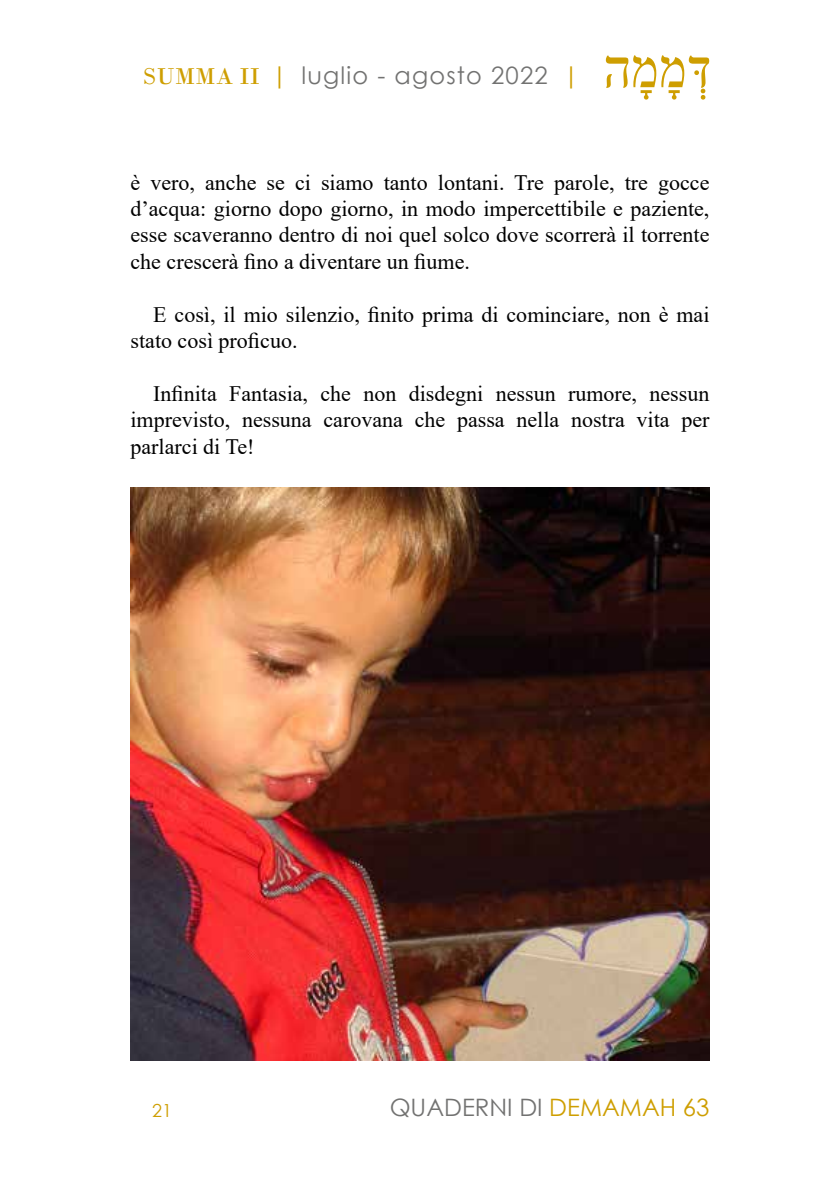
<style>
.page{position:relative;width:840px;height:1191px;background:#fff}
.page>*{position:absolute;margin:0;border:0;box-sizing:border-box;transform-origin:0 0}
.t1{font:24px "Century Gothic";letter-spacing:.05em;color:#727271}
.t2{font:24px "Century Gothic";color:#727271}
.t3{font:22px/26.4px "Times New Roman";color:#000;text-align:justify}
.t4{font:18px "Century Gothic";color:#ce9e01}
.s1{font-family:"Bodoni";color:#ce9e01}
.s2{color:#ce9e01}
</style>
<div class="page">
<img style="left:130px;top:488px;width:579px;height:572px">
<svg style="left:605px;top:55px;width:103px;height:45px"></svg>
<p class="t1" style="left:143px;top:58px;width:437px"><span class="s1">SUMMA II</span> <span class="s2">|</span> luglio - agosto 2022 <span class="s2">|</span></p>
<p class="t3" style="left:130px;top:168px;width:580px">è vero, anche se ci siamo tanto lontani. Tre parole, tre gocce d’acqua: giorno dopo giorno, in modo impercettibile e paziente, esse scaveranno dentro di noi quel solco dove scorrerà il torrente che crescerà fino a diventare un fiume.</p>
<p class="t3" style="left:130px;top:300px;width:580px;text-indent:23px">E così, il mio silenzio, finito prima di cominciare, non è mai stato così proficuo.</p>
<p class="t3" style="left:130px;top:379px;width:580px;text-indent:23px">Infinita Fantasia, che non disdegni nessun rumore, nessun imprevisto, nessuna carovana che passa nella nostra vita per parlarci di Te!</p>
<p class="t4" style="left:152px;top:1097px;width:21px">21</p>
<p class="t2" style="left:389px;top:1090px;width:321px">QUADERNI DI <span class="s2">DEMAMAH 63</span></p>
</div>
